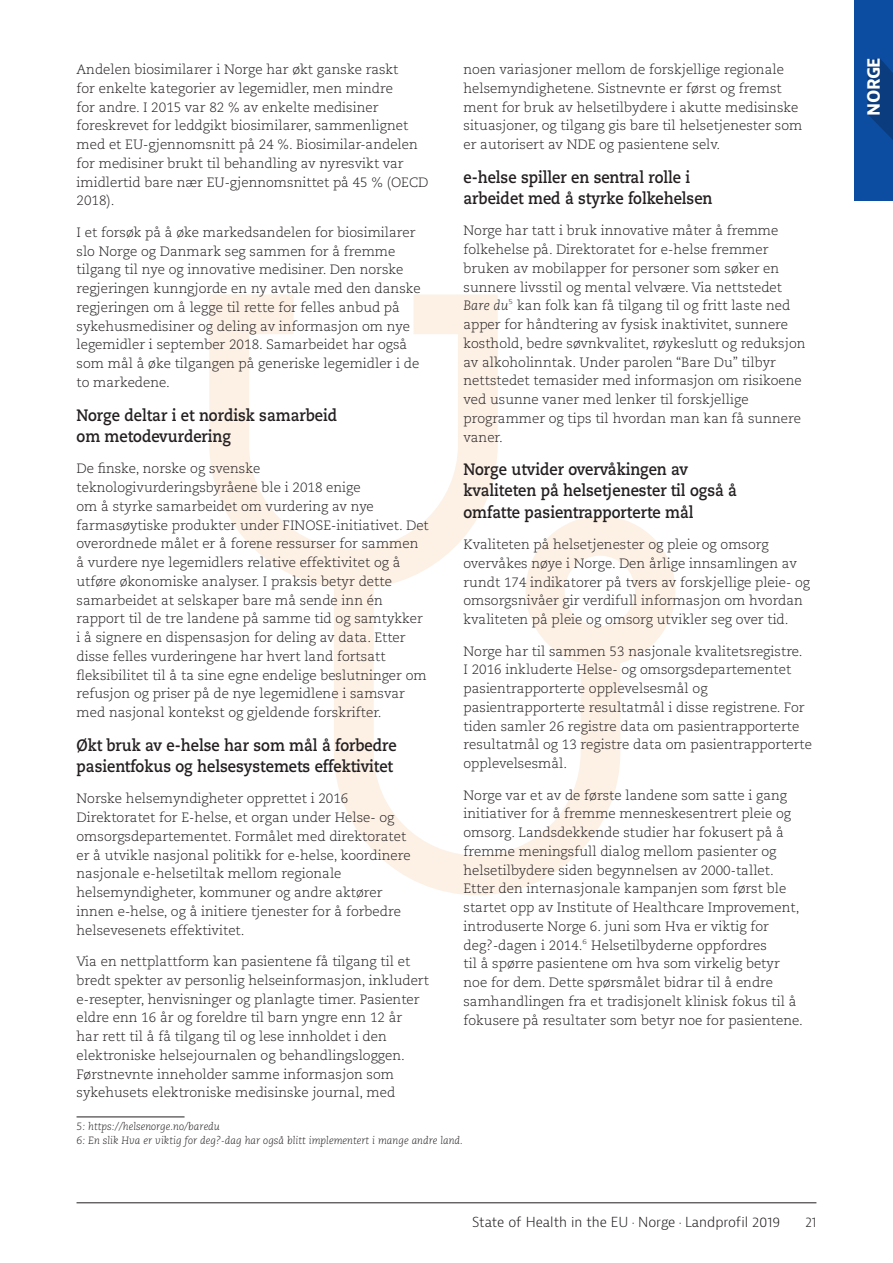
<style>
.page{position:relative;width:893px;height:1263px;background:#fff}
.page>*{position:absolute;margin:0;border:0;box-sizing:border-box;transform-origin:0 0}
.t1{font:700 18px "Bernina Sans";letter-spacing:-.04em;color:#fff;scale:.95 1}
.Paragraph_Header{font:700 16.5px/21px "Caecilia LT Pro 75";color:#231f20;scale:.9 1}
.Body{font:300 13.5px/18.8px "Caecilia LT Pro 45";color:#231f20}
.t2{font:300 13.5px "Bernina Sans";color:#231f20}
.t3{font:300 13.5px "Bernina Sans";color:#231f20;scale:.9 1}
.Footnote{font:italic 300 10.5px "Caecilia LT Pro 46";color:#231f20}
.s1{font-family:"Caecilia LT Pro 46";font-style:italic}
</style>
<div class="page">
<svg style="left:209px;top:294px;width:467px;height:601px"></svg>
<div style="left:854px;top:0;width:39px;height:201px;background:#0d4da1"></div>
<hr style="left:77px;top:1202px;width:739px;height:1px;background:#231f20">
<svg style="left:867px;top:58px;width:26px;height:82px"></svg>
<hr style="left:77px;top:1117px;width:108px;height:1px;background:#231f20">
<p class="Body" style="left:77px;top:60px;width:353px">Andelen biosimilarer i Norge har økt ganske raskt<br>for enkelte kategorier av legemidler, men mindre<br>for andre. I 2015 var 82 % av enkelte medisiner foreskrevet for leddgikt biosimilarer, sammenlignet med et EU-gjennomsnitt på 24 %. Biosimilar-andelen for medisiner brukt til behandling av nyresvikt var imidlertid bare nær EU-gjennomsnittet på 45 % (OECD 2018).</p>
<p class="Body" style="left:77px;top:223px;width:346px">I et forsøk på å øke markedsandelen for biosimilarer slo Norge og Danmark seg sammen for å fremme tilgang til nye og innovative medisiner. Den norske regjeringen kunngjorde en ny avtale med den danske regjeringen om å legge til rette for felles anbud på sykehusmedisiner og deling av informasjon om nye legemidler i september 2018. Samarbeidet har også som mål å øke tilgangen på generiske legemidler i de to markedene.</p>
<p class="Paragraph_Header" style="left:77px;top:404px;width:291px">Norge deltar i et nordisk samarbeid om metodevurdering</p>
<p class="Body" style="left:77px;top:459px;width:354px">De finske, norske og svenske teknologivurderingsbyråene ble i 2018 enige<br>om å styrke samarbeidet om vurdering av nye farmasøytiske produkter under FINOSE-initiativet. Det overordnede målet er å forene ressurser for sammen å vurdere nye legemidlers relative effektivitet og å utføre økonomiske analyser. I praksis betyr dette samarbeidet at selskaper bare må sende inn én rapport til de tre landene på samme tid og samtykker i å signere en dispensasjon for deling av data. Etter disse felles vurderingene har hvert land fortsatt fleksibilitet til å ta sine egne endelige beslutninger om refusjon og priser på de nye legemidlene i samsvar med nasjonal kontekst og gjeldende forskrifter.</p>
<p class="Paragraph_Header" style="left:77px;top:734px;width:357px">Økt bruk av e-helse har som mål å forbedre pasientfokus og helsesystemets effektivitet</p>
<p class="Body" style="left:77px;top:789px;width:336px">Norske helsemyndigheter opprettet i 2016<br>Direktoratet for E-helse, et organ under Helse- og omsorgsdepartementet. Formålet med direktoratet er å utvikle nasjonal politikk for e-helse, koordinere nasjonale e-helsetiltak mellom regionale helsemyndigheter, kommuner og andre aktører innen e-helse, og å initiere tjenester for å forbedre helsevesenets effektivitet.</p>
<p class="Body" style="left:77px;top:952px;width:354px">Via en nettplattform kan pasientene få tilgang til et bredt spekter av personlig helseinformasjon, inkludert e-resepter, henvisninger og planlagte timer. Pasienter eldre enn 16 år og foreldre til barn yngre enn 12 år<br>har rett til å få tilgang til og lese innholdet i den elektroniske helsejournalen og behandlingsloggen.<br>Førstnevnte inneholder samme informasjon som sykehusets elektroniske medisinske journal, med</p>
<p class="Footnote" style="left:77px;top:1120px;width:145px">5: https://helsenorge.no/baredu</p>
<p class="Footnote" style="left:77px;top:1134px;width:388px">6: En slik Hva er viktig for deg?-dag har også blitt implementert i mange andre land.</p>
<p class="Body" style="left:463px;top:60px;width:340px">noen variasjoner mellom de forskjellige regionale helsemyndighetene. Sistnevnte er først og fremst ment for bruk av helsetilbydere i akutte medisinske situasjoner, og tilgang gis bare til helsetjenester som er autorisert av NDE og pasientene selv.</p>
<p class="Paragraph_Header" style="left:463px;top:166px;width:278px">e-helse spiller en sentral rolle i arbeidet med å styrke folkehelsen</p>
<p class="Body" style="left:463px;top:221px;width:344px">Norge har tatt i bruk innovative måter å fremme folkehelse på. Direktoratet for e-helse fremmer bruken av mobilapper for personer som søker en sunnere livsstil og mental velvære. Via nettstedet <span class="s1">Bare du</span><sup>5</sup> kan folk kan få tilgang til og fritt laste ned apper for håndtering av fysisk inaktivitet, sunnere kosthold, bedre søvnkvalitet, røykeslutt og reduksjon av alkoholinntak. Under parolen “Bare Du” tilbyr nettstedet temasider med informasjon om risikoene ved usunne vaner med lenker til forskjellige programmer og tips til hvordan man kan få sunnere vaner.</p>
<p class="Paragraph_Header" style="left:463px;top:459px;width:305px">Norge utvider overvåkingen av kvaliteten på helsetjenester til også å omfatte pasientrapporterte mål</p>
<p class="Body" style="left:463px;top:535px;width:348px">Kvaliteten på helsetjenester og pleie og omsorg overvåkes nøye i Norge. Den årlige innsamlingen av rundt 174 indikatorer på tvers av forskjellige pleie- og omsorgsnivåer gir verdifull informasjon om hvordan kvaliteten på pleie og omsorg utvikler seg over tid.</p>
<p class="Body" style="left:463px;top:641px;width:350px">Norge har til sammen 53 nasjonale kvalitetsregistre.<br>I 2016 inkluderte Helse- og omsorgsdepartementet pasientrapporterte opplevelsesmål og pasientrapporterte resultatmål i disse registrene. For tiden samler 26 registre data om pasientrapporterte resultatmål og 13 registre data om pasientrapporterte opplevelsesmål.</p>
<p class="Body" style="left:463px;top:785px;width:341px">Norge var et av de første landene som satte i gang initiativer for å fremme menneskesentrert pleie og omsorg. Landsdekkende studier har fokusert på å fremme meningsfull dialog mellom pasienter og helsetilbydere siden begynnelsen av 2000-tallet.<br>Etter den internasjonale kampanjen som først ble startet opp av Institute of Healthcare Improvement, introduserte Norge 6. juni som Hva er viktig for deg?-dagen i 2014.<sup>6</sup> Helsetilbyderne oppfordres<br>til å spørre pasientene om hva som virkelig betyr noe for dem. Dette spørsmålet bidrar til å endre samhandlingen fra et tradisjonelt klinisk fokus til å fokusere på resultater som betyr noe for pasientene.</p>
<p class="t2" style="left:472px;top:1213px;width:310px">State of Health in the EU · Norge · Landprofil 2019</p>
<p class="t3" style="left:805px;top:1213px;width:14px">21</p>
<h1 class="t1" style="left:862px;top:116px;width:63px;rotate:-90deg">NORGE</h1>
</div>
